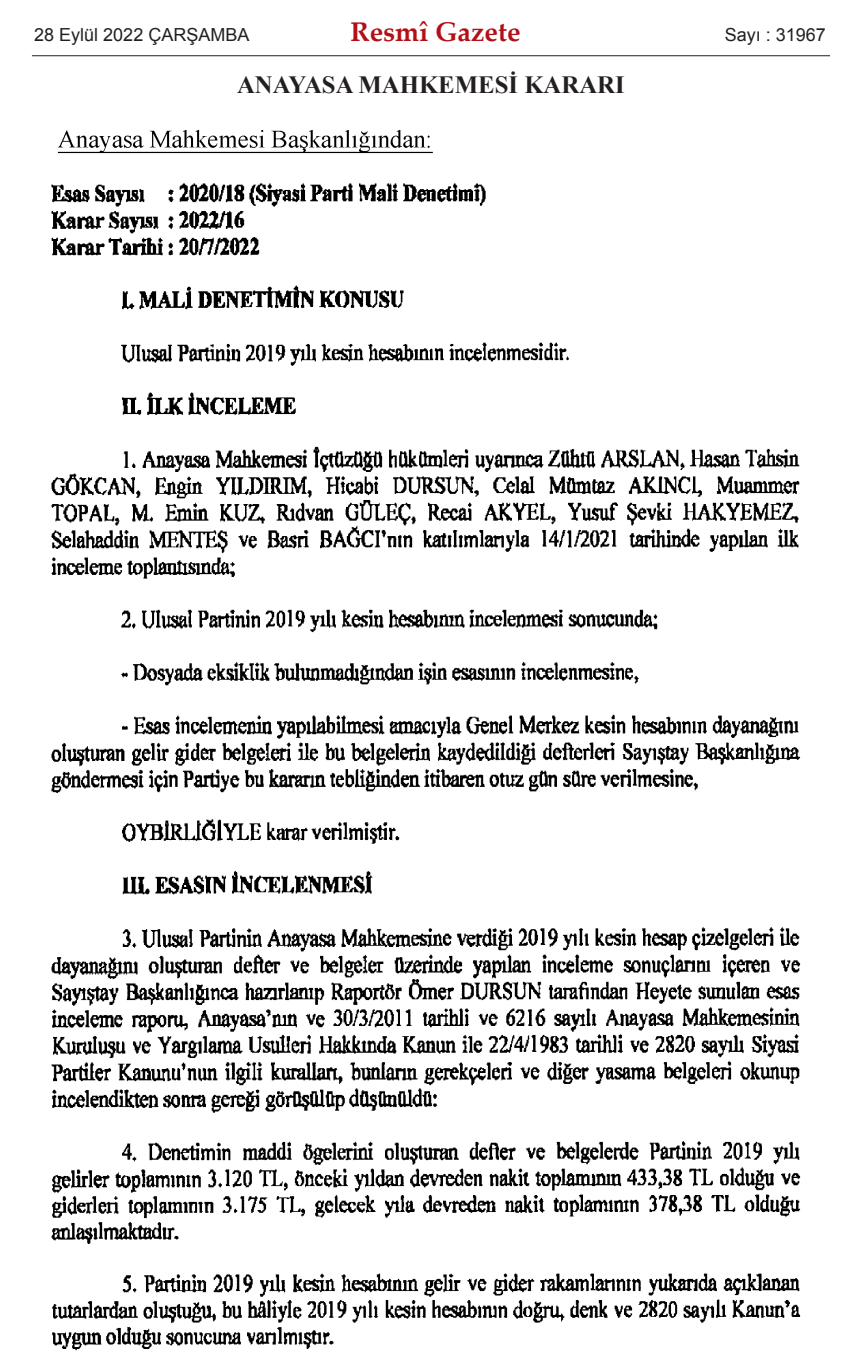
<style>
.page{position:relative;width:862px;height:1365px;background:#fff}
.page>*{position:absolute;margin:0;border:0;box-sizing:border-box;transform-origin:0 0}
.t1{font:700 27px "Palatino Linotype";color:#b40e16}
.t2{font:700 24.75px "Times New Roman";color:#231f20}
.t3{font:18px "Arial";color:#231f20}
</style>
<div class="page">
<img style="left:51px;top:130px;width:750px;height:1221px">
<hr style="left:32px;top:55px;width:797px;height:1px;background:#231f20">
<p class="t3" style="left:34px;top:25px;width:217px">28 Eylül 2022 ÇARŞAMBA</p>
<h1 class="t1" style="left:350px;top:21px;width:171px">Resmî Gazete</h1>
<p class="t3" style="left:724px;top:25px;width:103px">Sayı : 31967</p>
<h2 class="t2" style="left:237px;top:71px;width:389px">ANAYASA MAHKEMESİ KARARI</h2>
</div>
